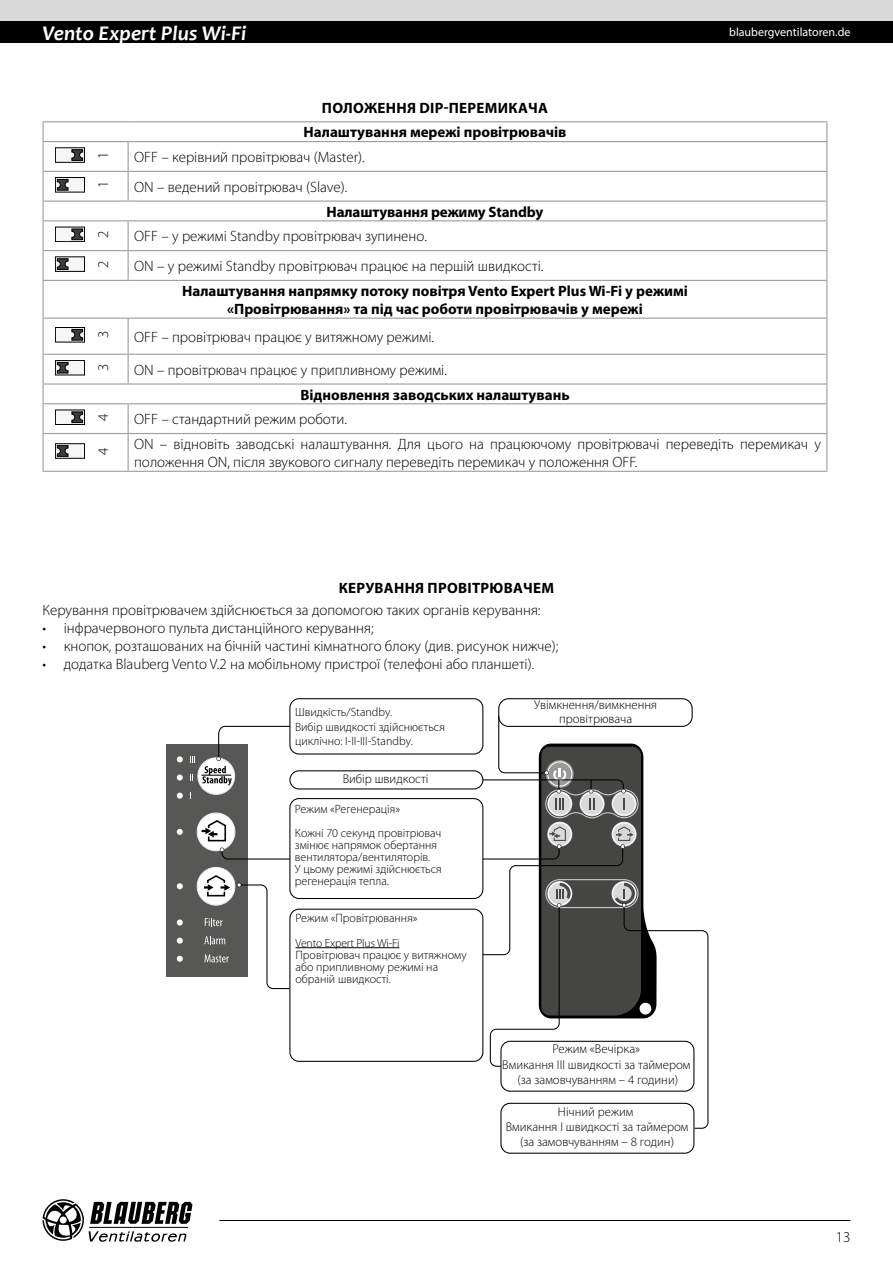
<style>
.page{position:relative;width:893px;height:1263px;background:#fff}
.page>*{position:absolute;margin:0;border:0;box-sizing:border-box;transform-origin:0 0}
.t1{font:italic 700 21px "Candara";color:#fff}
.t2{font:300 15px/18px "Myriad Pro";color:#000}
.t3{font:700 15px/24px "Myriad Pro";color:#000;text-align:center}
.t4{font:700 15px "Myriad Pro";letter-spacing:.02em;color:#000}
.t5{font:300 12.75px/15.3px "Myriad Pro";color:#000;text-align:center}
.t6{font:300 12.15px/12.1px "Myriad Pro";color:#000}
.t7{font:12px "Myriad Pro";color:#fff}
.t8{font:300 11.7px "Myriad Pro";letter-spacing:-.01em;color:#000}
</style>
<div class="page">
<div style="left:0;top:0;width:893px;height:21px;background:#dadada"></div>
<div style="left:0;top:21px;width:893px;height:22px;background:#000"></div>
<svg style="left:43px;top:1199px;width:149px;height:43px"></svg>
<hr style="left:219px;top:1220px;width:631px;height:1px;background:#000">
<div style="left:166px;top:744px;width:81px;height:232px;background:#575756"></div>
<svg style="left:177px;top:756px;width:6px;height:6px"></svg>
<svg style="left:177px;top:956px;width:6px;height:6px"></svg>
<svg style="left:177px;top:937px;width:6px;height:7px"></svg>
<svg style="left:177px;top:919px;width:6px;height:6px"></svg>
<svg style="left:177px;top:883px;width:6px;height:6px"></svg>
<svg style="left:177px;top:829px;width:6px;height:6px"></svg>
<svg style="left:177px;top:793px;width:6px;height:6px"></svg>
<svg style="left:177px;top:774px;width:6px;height:6px"></svg>
<div style="left:498px;top:698px;width:195px;height:29px;border:1px solid #000;border-radius:10px"></div>
<svg style="left:197px;top:812px;width:92px;height:48px"></svg>
<svg style="left:482px;top:715px;width:227px;height:414px"></svg>
<svg style="left:197px;top:867px;width:92px;height:122px"></svg>
<div style="left:289px;top:698px;width:194px;height:56px;border:1px solid #000;border-radius:9px"></div>
<div style="left:289px;top:798px;width:194px;height:101px;border:1px solid #000;border-radius:9px"></div>
<div style="left:500px;top:1041px;width:194px;height:51px;border:1px solid #000;border-radius:9px"></div>
<div style="left:500px;top:1103px;width:194px;height:51px;border:1px solid #000;border-radius:9px"></div>
<div style="left:289px;top:909px;width:194px;height:153px;border:1px solid #000;border-radius:9px"></div>
<div style="left:289px;top:770px;width:194px;height:19px;border:1px solid #000;border-radius:9px"></div>
<svg style="left:190px;top:725px;width:101px;height:74px"></svg>
<hr style="left:296px;top:947px;width:103px;height:1px;background:#000">
<hr style="left:826px;top:281px;width:1px;height:37px;background:#9d9d9c">
<hr style="left:43px;top:121px;width:85px;height:1px;background:#9d9d9c">
<hr style="left:128px;top:121px;width:699px;height:1px;background:#9d9d9c">
<hr style="left:43px;top:141px;width:85px;height:1px;background:#9d9d9c">
<hr style="left:128px;top:141px;width:699px;height:1px;background:#9d9d9c">
<hr style="left:43px;top:171px;width:85px;height:1px;background:#9d9d9c">
<hr style="left:128px;top:171px;width:699px;height:1px;background:#9d9d9c">
<svg style="left:128px;top:142px;width:1px;height:59px"></svg>
<hr style="left:43px;top:201px;width:85px;height:1px;background:#9d9d9c">
<hr style="left:128px;top:201px;width:699px;height:1px;background:#9d9d9c">
<hr style="left:43px;top:220px;width:85px;height:1px;background:#9d9d9c">
<hr style="left:128px;top:220px;width:699px;height:1px;background:#9d9d9c">
<hr style="left:43px;top:250px;width:85px;height:1px;background:#9d9d9c">
<svg style="left:43px;top:122px;width:1px;height:158px"></svg>
<hr style="left:128px;top:250px;width:699px;height:1px;background:#9d9d9c">
<svg style="left:128px;top:221px;width:1px;height:59px"></svg>
<svg style="left:826px;top:122px;width:1px;height:158px"></svg>
<hr style="left:43px;top:280px;width:85px;height:1px;background:#9d9d9c">
<hr style="left:43px;top:281px;width:1px;height:37px;background:#9d9d9c">
<hr style="left:128px;top:280px;width:699px;height:1px;background:#9d9d9c">
<hr style="left:43px;top:318px;width:85px;height:1px;background:#9d9d9c">
<hr style="left:43px;top:319px;width:1px;height:35px;background:#9d9d9c">
<hr style="left:128px;top:318px;width:699px;height:1px;background:#9d9d9c">
<hr style="left:128px;top:319px;width:1px;height:35px;background:#9d9d9c">
<hr style="left:826px;top:319px;width:1px;height:35px;background:#9d9d9c">
<hr style="left:43px;top:354px;width:85px;height:1px;background:#9d9d9c">
<hr style="left:128px;top:354px;width:699px;height:1px;background:#9d9d9c">
<svg style="left:128px;top:355px;width:1px;height:28px"></svg>
<hr style="left:43px;top:383px;width:85px;height:2px;background:#9d9d9c">
<hr style="left:128px;top:383px;width:699px;height:2px;background:#9d9d9c">
<hr style="left:43px;top:403px;width:85px;height:1px;background:#9d9d9c">
<svg style="left:43px;top:355px;width:1px;height:78px"></svg>
<hr style="left:128px;top:403px;width:699px;height:1px;background:#9d9d9c">
<svg style="left:128px;top:404px;width:1px;height:29px"></svg>
<svg style="left:826px;top:355px;width:1px;height:78px"></svg>
<hr style="left:43px;top:433px;width:85px;height:1px;background:#9d9d9c">
<hr style="left:43px;top:434px;width:1px;height:37px;background:#9d9d9c">
<hr style="left:128px;top:433px;width:699px;height:1px;background:#9d9d9c">
<hr style="left:128px;top:434px;width:1px;height:37px;background:#9d9d9c">
<hr style="left:826px;top:434px;width:1px;height:37px;background:#9d9d9c">
<hr style="left:43px;top:471px;width:85px;height:1px;background:#9d9d9c">
<hr style="left:128px;top:471px;width:699px;height:1px;background:#9d9d9c">
<div style="left:55px;top:148px;width:30px;height:14px;background:#f6f6f6"></div>
<div style="left:55px;top:147px;width:30px;height:16px;border:1px solid #000"></div>
<svg style="left:71px;top:149px;width:12px;height:12px"></svg>
<div style="left:55px;top:178px;width:30px;height:14px;background:#f6f6f6"></div>
<div style="left:55px;top:177px;width:30px;height:15px;border:1px solid #000"></div>
<svg style="left:57px;top:179px;width:12px;height:12px"></svg>
<div style="left:55px;top:227px;width:30px;height:15px;background:#f6f6f6"></div>
<div style="left:55px;top:227px;width:30px;height:15px;border:1px solid #000"></div>
<svg style="left:71px;top:228px;width:12px;height:12px"></svg>
<div style="left:55px;top:257px;width:30px;height:14px;background:#f6f6f6"></div>
<div style="left:55px;top:256px;width:30px;height:16px;border:1px solid #000"></div>
<svg style="left:57px;top:258px;width:12px;height:12px"></svg>
<div style="left:55px;top:327px;width:30px;height:15px;background:#f6f6f6"></div>
<div style="left:55px;top:327px;width:30px;height:15px;border:1px solid #000"></div>
<svg style="left:71px;top:329px;width:12px;height:12px"></svg>
<div style="left:55px;top:360px;width:30px;height:15px;background:#f6f6f6"></div>
<div style="left:55px;top:360px;width:30px;height:15px;border:1px solid #000"></div>
<svg style="left:57px;top:362px;width:12px;height:12px"></svg>
<div style="left:55px;top:410px;width:30px;height:14px;background:#f6f6f6"></div>
<div style="left:55px;top:410px;width:30px;height:15px;border:1px solid #000"></div>
<svg style="left:71px;top:411px;width:12px;height:12px"></svg>
<div style="left:55px;top:444px;width:30px;height:14px;background:#f6f6f6"></div>
<div style="left:55px;top:443px;width:30px;height:16px;border:1px solid #000"></div>
<svg style="left:57px;top:445px;width:12px;height:12px"></svg>
<h1 class="t1" style="left:43px;top:20px;width:205px">Vento Expert Plus Wi-Fi</h1>
<p class="t7" style="left:729px;top:25px;width:123px">blaubergventilatoren.de</p>
<p class="t3" style="left:304px;top:96px;width:264px">ПОЛОЖЕННЯ DIP-ПЕРЕМИКАЧА<br>Налаштування мережі провітрювачів</p>
<p class="t2" style="left:94px;top:159px;width:9px;rotate:-90deg">1</p>
<p class="t2" style="left:134px;top:148px;width:232px">OFF – керівний провітрювач (Master).</p>
<p class="t2" style="left:94px;top:188px;width:9px;rotate:-90deg">1</p>
<p class="t2" style="left:134px;top:178px;width:215px">ON – ведений провітрювач (Slave).</p>
<p class="t3" style="left:327px;top:199px;width:218px">Налаштування режиму Standby</p>
<p class="t2" style="left:94px;top:238px;width:9px;rotate:-90deg">2</p>
<p class="t2" style="left:134px;top:228px;width:294px">OFF – у режимі Standby провітрювач зупинено.</p>
<p class="t2" style="left:94px;top:268px;width:9px;rotate:-90deg">2</p>
<p class="t2" style="left:134px;top:257px;width:411px">ON – у режимі Standby провітрювач працює на першій швидкості.</p>
<p class="t3" style="left:182px;top:281px;width:507px;line-height:18px">Налаштування напрямку потоку повітря Vento Expert Plus Wi-Fi у режимі «Провітрювання» та під час роботи провітрювачів у мережі</p>
<p class="t2" style="left:94px;top:338px;width:9px;rotate:-90deg">3</p>
<p class="t2" style="left:134px;top:328px;width:301px">OFF – провітрювач працює у витяжному режимі.</p>
<p class="t2" style="left:94px;top:371px;width:9px;rotate:-90deg">3</p>
<p class="t2" style="left:134px;top:361px;width:314px">ON – провітрювач працює у припливному режимі.</p>
<p class="t3" style="left:300px;top:382px;width:271px">Відновлення заводських налаштувань</p>
<p class="t2" style="left:94px;top:421px;width:9px;rotate:-90deg">4</p>
<p class="t2" style="left:134px;top:410px;width:214px">OFF – стандартний режим роботи.</p>
<p class="t2" style="left:94px;top:455px;width:9px;rotate:-90deg">4</p>
<p class="t2" style="left:134px;top:435px;width:688px">ON – відновіть заводські налаштування. Для цього на працюючому провітрювачі переведіть перемикач у положення ON, після звукового сигналу переведіть перемикач у положення OFF.</p>
<p class="t4" style="left:339px;top:578px;width:217px">КЕРУВАННЯ ПРОВІТРЮВАЧЕМ</p>
<p class="t2" style="left:43px;top:601px;width:499px">Керування провітрювачем здійснюється за допомогою таких органів керування:</p>
<p class="t2" style="left:43px;top:619px;width:333px">• інфрачервоного пульта дистанційного керування;</p>
<p class="t2" style="left:43px;top:637px;width:517px">• кнопок, розташованих на бічній частині кімнатного блоку (див. рисунок нижче);</p>
<p class="t2" style="left:43px;top:655px;width:493px">• додатка Blauberg Vento V.2 на мобільному пристрої (телефоні або планшеті).</p>
<p class="t5" style="left:534px;top:698px;width:124px;line-height:13.6px">Увімкнення/вимкнення провітрювача</p>
<p class="t6" style="left:295px;top:705px;width:151px;line-height:14.5px">Швидкість/Standby.<br>Вибір швидкості здійснюється циклічно: I-II-III-Standby.</p>
<p class="t5" style="left:343px;top:771px;width:87px">Вибір швидкості</p>
<p class="t6" style="left:295px;top:797px;width:148px;line-height:24.2px">Режим «Регенерація»<br>Кожні 70 секунд провітрювач</p>
<p class="t6" style="left:295px;top:839px;width:148px">змінює напрямок обертання вентилятора/вентиляторів.<br>У цьому режимі здійснюється регенерація тепла.</p>
<p class="t6" style="left:296px;top:912px;width:124px">Режим «Провітрювання»</p>
<p class="t8" style="left:296px;top:936px;width:105px">Vento Expert Plus Wi-Fi</p>
<p class="t6" style="left:296px;top:949px;width:173px">Провітрювач працює у витяжному або припливному режимі на обраній швидкості.</p>
<p class="t5" style="left:502px;top:1041px;width:190px">Режим «Вечірка»<br>Вмикання III швидкості за таймером (за замовчуванням – 4 години)</p>
<p class="t5" style="left:506px;top:1104px;width:184px">Нічний режим<br>Вмикання I швидкості за таймером (за замовчуванням – 8 годин)</p>
<p class="t2" style="left:836px;top:1228px;width:16px">13</p>
</div>
